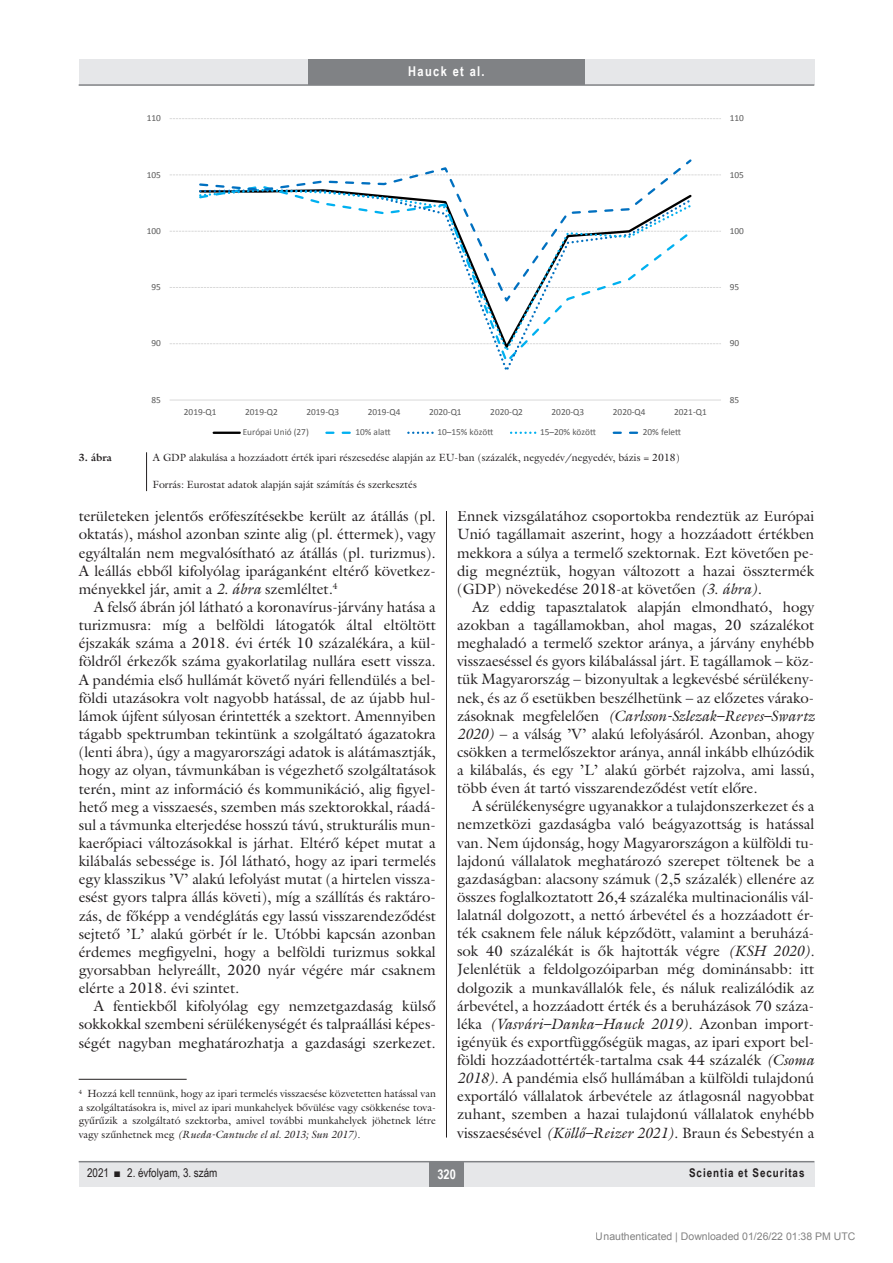
<style>
.page{position:relative;width:893px;height:1263px;background:#fff}
.page>*{position:absolute;margin:0;border:0;box-sizing:border-box;transform-origin:0 0}
.Body_Text{font:15px/18.1px "Galliard Reg";color:#231f20;text-align:justify}
.t1{font:700 13.5px "Arial Narrow";letter-spacing:.1em;color:#fff}
.t2{font:12px "Arial Narrow";color:#231f20}
.t3{font:700 12px "Arial Narrow";letter-spacing:.08em;color:#231f20}
.kepalairas2{font:10.5px/13.5px "Galliard Reg";color:#231f20;text-align:justify}
.t4{font:10.5px "Arial";color:rgb(0 0 0/.5)}
.kepalairas1{font:700 10.5px "Galliard Reg";color:#231f20}
.t5{font:9.3px "Calibri";color:#595959}
.s1{font-style:italic}
</style>
<div class="page">
<div style="left:79px;top:1161px;width:735px;height:25px;background:#e6e7e9"></div>
<hr style="left:79px;top:1161px;width:735px;height:1px;background:#808285">
<div style="left:430px;top:1161px;width:34px;height:25px;background:#808285"></div>
<div style="left:79px;top:60px;width:735px;height:25px;background:#e6e7e9"></div>
<div style="left:308px;top:60px;width:277px;height:25px;background:#808285"></div>
<hr style="left:79px;top:84px;width:735px;height:2px;background:#808285">
<hr style="left:446px;top:111px;width:1px;height:1026px;background:#231f20">
<hr style="left:79px;top:1079px;width:108px;height:1px;background:#231f20">
<div style="left:79px;top:448px;width:735px;height:62px;background:#fff"></div>
<hr style="left:146px;top:452px;width:1px;height:39px;background:#231f20">
<svg style="left:170px;top:343px;width:551px;height:1px"></svg>
<svg style="left:170px;top:287px;width:551px;height:1px"></svg>
<svg style="left:170px;top:231px;width:551px;height:1px"></svg>
<svg style="left:170px;top:174px;width:551px;height:1px"></svg>
<svg style="left:170px;top:118px;width:551px;height:1px"></svg>
<hr style="left:170px;top:400px;width:551px;height:1px;background:#d9d9d9">
<svg style="left:198px;top:305px;width:495px;height:51px"></svg>
<svg style="left:198px;top:157px;width:496px;height:148px"></svg>
<hr style="left:214px;top:432px;width:26px;height:2px;background:#000">
<svg style="left:326px;top:432px;width:25px;height:2px"></svg>
<svg style="left:408px;top:432px;width:26px;height:2px"></svg>
<svg style="left:511px;top:432px;width:26px;height:2px"></svg>
<svg style="left:614px;top:432px;width:25px;height:2px"></svg>
<p class="t5" style="left:147px;top:112px;width:16px">110</p>
<p class="t5" style="left:147px;top:169px;width:16px">105</p>
<p class="t5" style="left:147px;top:225px;width:16px">100</p>
<p class="t5" style="left:152px;top:281px;width:11px">95</p>
<p class="t5" style="left:152px;top:337px;width:11px">90</p>
<p class="t5" style="left:152px;top:394px;width:11px">85</p>
<p class="t1" style="left:408px;top:61px;width:78px">Hauck et al.</p>
<p class="t5" style="left:184px;top:406px;width:34px">2019-Q1</p>
<p class="t5" style="left:245px;top:406px;width:34px">2019-Q2</p>
<p class="t5" style="left:306px;top:406px;width:34px">2019-Q3</p>
<p class="t5" style="left:368px;top:406px;width:34px">2019-Q4</p>
<p class="t5" style="left:429px;top:406px;width:34px">2020-Q1</p>
<p class="t5" style="left:490px;top:406px;width:34px">2020-Q2</p>
<p class="t5" style="left:552px;top:406px;width:34px">2020-Q3</p>
<p class="t5" style="left:613px;top:406px;width:34px">2020-Q4</p>
<p class="t5" style="left:674px;top:406px;width:34px">2021-Q1</p>
<p class="t5" style="left:243px;top:426px;width:68px">Európai Unió (27)</p>
<p class="t5" style="left:355px;top:426px;width:37px">10% alatt</p>
<p class="t5" style="left:437px;top:426px;width:58px">10–15% között</p>
<p class="t5" style="left:540px;top:426px;width:57px">15–20% között</p>
<p class="t5" style="left:643px;top:426px;width:40px">20% felett</p>
<p class="kepalairas1" style="left:79px;top:450px;width:35px">3. ábra</p>
<p class="kepalairas2" style="left:153px;top:450px;width:528px">A GDP alakulása a hozzáadott érték ipari részesedése alapján az EU-ban (százalék, negyedév/negyedév, bázis = 2018)</p>
<p class="kepalairas2" style="left:153px;top:477px;width:265px">Forrás: Eurostat adatok alapján saját számítás és szerkesztés</p>
<p class="t5" style="left:730px;top:112px;width:16px">110</p>
<p class="t5" style="left:730px;top:169px;width:16px">105</p>
<p class="t5" style="left:730px;top:225px;width:16px">100</p>
<p class="t5" style="left:730px;top:281px;width:11px">95</p>
<p class="t5" style="left:730px;top:337px;width:11px">90</p>
<p class="t5" style="left:730px;top:394px;width:11px">85</p>
<p class="Body_Text" style="left:79px;top:507px;width:359px">területeken jelentős erőfeszítésekbe került az átállás (pl. oktatás), máshol azonban szinte alig (pl. éttermek), vagy egyáltalán nem megvalósítható az átállás (pl. turizmus).<br>A leállás ebből kifolyólag iparáganként eltérő következ&shy;ményekkel jár, amit a <span class="s1">2. ábra</span> szemléltet.<sup>4</sup></p>
<p class="Body_Text" style="left:79px;top:598px;width:359px;text-indent:15px">A felső ábrán jól látható a koronavírus-járvány hatása a turizmusra: míg a belföldi látogatók által eltöltött éjszakák száma a 2018. évi érték 10 százalékára, a kül&shy;földről érkezők száma gyakorlatilag nullára esett vissza.<br>A pandémia első hullámát követő nyári fellendülés a bel&shy;földi utazásokra volt nagyobb hatással, de az újabb hul&shy;lámok újfent súlyosan érintették a szektort. Amennyiben tágabb spektrumban tekintünk a szolgáltató ágazatokra (lenti ábra), úgy a magyarországi adatok is alátámasztják, hogy az olyan, távmunkában is végezhető szolgáltatások terén, mint az információ és kommunikáció, alig figyel&shy;hető meg a visszaesés, szemben más szektorokkal, ráadá&shy;sul a távmunka elterjedése hosszú távú, strukturális mun&shy;kaerőpiaci változásokkal is járhat. Eltérő képet mutat a kilábalás sebessége is. Jól látható, hogy az ipari termelés egy klasszikus ’V’ alakú lefolyást mutat (a hirtelen vissza&shy;esést gyors talpra állás követi), míg a szállítás és raktáro&shy;zás, de főképp a vendéglátás egy lassú visszarendeződést sejtető ’L’ alakú görbét ír le. Utóbbi kapcsán azonban érdemes megfigyelni, hogy a belföldi turizmus sokkal gyorsabban helyreállt, 2020 nyár végére már csaknem elérte a 2018. évi szintet.</p>
<p class="Body_Text" style="left:79px;top:997px;width:359px;text-indent:15px">A fentiekből kifolyólag egy nemzetgazdaság külső sokkokkal szembeni sérülékenységét és talpraállási képes&shy;ségét nagyban meghatározhatja a gazdasági szerkezet.</p>
<p class="kepalairas2" style="left:79px;top:1086px;width:359px"><sup>4</sup> Hozzá kell tennünk, hogy az ipari termelés visszaesése közvetetten hatással van a szolgáltatásokra is, mivel az ipari munkahelyek bővülése vagy csökkenése tova&shy;gyűrűzik a szolgáltató szektorba, amivel további munkahelyek jöhetnek létre vagy szűnhetnek meg <span class="s1">(Rueda-Cantuche el al. 2013; Sun 2017).</span></p>
<p class="Body_Text" style="left:457px;top:507px;width:359px">Ennek vizsgálatához csoportokba rendeztük az Európai Unió tagállamait aszerint, hogy a hozzáadott értékben mekkora a súlya a termelő szektornak. Ezt követően pe&shy;dig megnéztük, hogyan változott a hazai össztermék (GDP) növekedése 2018-at követően <span class="s1">(3. ábra)</span>.</p>
<p class="Body_Text" style="left:457px;top:597px;width:359px;text-indent:15px">Az eddig tapasztalatok alapján elmondható, hogy azokban a tagállamokban, ahol magas, 20 százalékot meghaladó a termelő szektor aránya, a járvány enyhébb visszaeséssel és gyors kilábalással járt. E tagállamok – köz&shy;tük Magyarország – bizonyultak a legkevésbé sérülékeny&shy;nek, és az ő esetükben beszélhetünk – az előzetes várako&shy;zásoknak megfelelően <span class="s1">(Carlsson-Szlezak–Reeves–Swartz 2020)</span> – a válság ’V’ alakú lefolyásáról. Azonban, ahogy csökken a termelőszektor aránya, annál inkább elhúzódik a kilábalás, és egy ’L’ alakú görbét rajzolva, ami lassú, több éven át tartó visszarendeződést vetít előre.</p>
<p class="Body_Text" style="left:457px;top:797px;width:359px;text-align:left;text-indent:15px">A sérülékenységre ugyanakkor a tulajdonszerkezet és a nemzetközi gazdaságba való beágyazottság is hatással van. Nem újdonság, hogy Magyarországon a külföldi tu&shy;lajdonú vállalatok meghatározó szerepet töltenek be a gazdaságban: alacsony számuk (2,5 százalék) ellenére az összes foglalkoztatott 26,4 százaléka multinacionális vál&shy;lalatnál dolgozott, a nettó árbevétel és a hozzáadott ér&shy;ték csaknem fele náluk képződött, valamint a beruházá&shy;sok 40 százalékát is ők hajtották végre <span class="s1">(KSH 2020).<br></span>Jelenlétük a feldolgozóiparban még dominánsabb: itt dolgozik a munkavállalók fele, és náluk realizálódik az árbevétel, a hozzáadott érték és a beruházások 70 száza&shy;léka <span class="s1">(Vasvári–Danka–Hauck 2019).</span> Azonban import&shy;igényük és exportfüggőségük magas, az ipari export bel&shy;földi hozzáadottérték-tartalma csak 44 százalék <span class="s1">(Csoma 2018).</span> A pandémia első hullámában a külföldi tulajdonú exportáló vállalatok árbevétele az átlagosnál nagyobbat zuhant, szemben a hazai tulajdonú vállalatok enyhébb visszaesésével <span class="s1">(Köllő–Reizer 2021).</span> Braun és Sebestyén a</p>
<p class="t2" style="left:87px;top:1164px;width:132px">2021 ■ 2. évfolyam, 3. szám</p>
<p class="t1" style="left:437px;top:1163px;width:20px">320</p>
<p class="t3" style="left:689px;top:1164px;width:117px">Scientia et Securitas</p>
<p class="t4" style="left:596px;top:1231px;width:261px">Unauthenticated | Downloaded 01/26/22 01:38 PM UTC</p>
</div>
